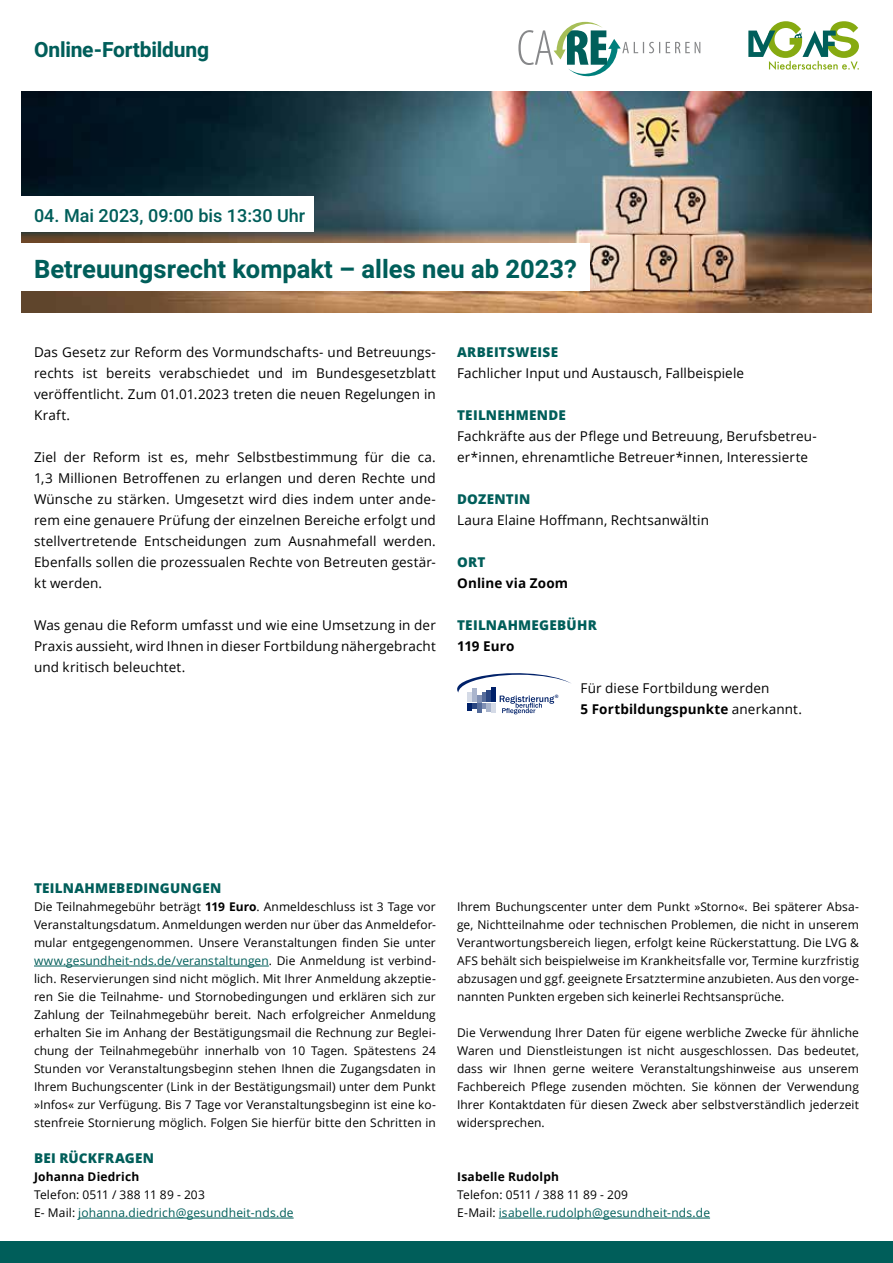
<style>
.page{position:relative;width:893px;height:1263px;background:#fff}
.page>*{position:absolute;margin:0;border:0;box-sizing:border-box;transform-origin:0 0}
.t1{font:700 25.5px "Heebo";color:#005e5a}
.t2{font:700 21px "Heebo";letter-spacing:-.01em;color:#005e5a}
.t3{font:500 18px "Heebo";color:#005e5a}
.t4{font:13.5px/21px "Open Sans";letter-spacing:.01em;color:#000;text-align:justify}
.t5{font:800 13.5px "Open Sans";letter-spacing:.02em;color:#005e5a}
.t6{font:700 13.5px "Open Sans";letter-spacing:.01em;color:#000}
.t7{font:12px/18px "Open Sans";letter-spacing:.005em;color:#000;text-align:justify}
.t8{font:12px/18px "Open Sans";letter-spacing:.015em;color:#005e5a}
.t9{font:700 12px "Open Sans";letter-spacing:.015em;color:#000}
.t10{font:500 4.95px "Franklin Gothic";color:#002169}
.s1{font-weight:700}
.s2{color:#005e5a}
.s3{color:#000}
</style>
<div class="page">
<img style="left:21px;top:91px;width:851px;height:221px">
<svg style="left:748px;top:21px;width:111px;height:49px"></svg>
<div style="left:0;top:1242px;width:893px;height:21px;background:#005e5a"></div>
<svg style="left:518px;top:22px;width:182px;height:55px"></svg>
<div style="left:0;top:243px;width:590px;height:48px;background:#fff"></div>
<div style="left:0;top:196px;width:314px;height:36px;background:#fff"></div>
<hr style="left:34px;top:966px;width:235px;height:1px;background:#005e5a">
<hr style="left:78px;top:1218px;width:216px;height:1px;background:#005e5a">
<hr style="left:499px;top:1218px;width:211px;height:1px;background:#005e5a">
<svg style="left:457px;top:673px;width:114px;height:41px"></svg>
<h2 class="t2" style="left:34px;top:35px;width:177px">Online-Fortbildung</h2>
<h3 class="t3" style="left:34px;top:203px;width:273px">04. Mai 2023, 09:00 bis 13:30 Uhr</h3>
<h1 class="t1" style="left:34px;top:251px;width:544px">Betreuungsrecht kompakt – alles neu ab 2023?</h1>
<p class="t4" style="left:34px;top:341px;width:403px">Das Gesetz zur Reform des Vormundschafts- und Betreuungs&shy;rechts ist bereits verabschiedet und im Bundesgesetzblatt veröffentlicht. Zum 01.01.2023 treten die neuen Regelungen in Kraft.</p>
<p class="t4" style="left:34px;top:446px;width:403px">Ziel der Reform ist es, mehr Selbstbestimmung für die ca.<br>1,3 Millionen Betroffenen zu erlangen und deren Rechte und Wünsche zu stärken. Umgesetzt wird dies indem unter ande&shy;rem eine genauere Prüfung der einzelnen Bereiche erfolgt und stellvertretende Entscheidungen zum Ausnahmefall werden.<br>Ebenfalls sollen die prozessualen Rechte von Betreuten gestär&shy;kt werden.</p>
<p class="t4" style="left:34px;top:614px;width:403px">Was genau die Reform umfasst und wie eine Umsetzung in der Praxis aussieht, wird Ihnen in dieser Fortbildung nähergebracht und kritisch beleuchtet.</p>
<p class="t5" style="left:457px;top:342px;width:103px">ARBEITSWEISE</p>
<p class="t4" style="left:457px;top:362px;width:289px">Fachlicher Input und Austausch, Fallbeispiele</p>
<p class="t5" style="left:457px;top:405px;width:110px">TEILNEHMENDE</p>
<p class="t4" style="left:457px;top:425px;width:361px">Fachkräfte aus der Pflege und Betreuung, Berufsbetreu&shy;er*innen, ehrenamtliche Betreuer*innen, Interessierte</p>
<p class="t5" style="left:457px;top:489px;width:75px">DOZENTIN</p>
<p class="t4" style="left:457px;top:509px;width:253px">Laura Elaine Hoffmann, Rechtsanwältin</p>
<p class="t5" style="left:457px;top:552px;width:30px">ORT</p>
<p class="t6" style="left:457px;top:574px;width:112px">Online via Zoom</p>
<p class="t5" style="left:457px;top:615px;width:141px">TEILNAHMEGEBÜHR</p>
<p class="t6" style="left:457px;top:637px;width:59px">119 Euro</p>
<p class="t10" style="left:555px;top:693px;width:5px">®</p>
<p class="t4" style="left:581px;top:677px;width:223px">Für diese Fortbildung werden<br><span class="s1">5 Fortbildungspunkte</span> anerkannt.</p>
<p class="t5" style="left:34px;top:878px;width:189px">TEILNAHMEBEDINGUNGEN</p>
<p class="t7" style="left:34px;top:897px;width:403px">Die Teilnahmegebühr beträgt <span class="s1">119 Euro</span>. Anmeldeschluss ist 3 Tage vor Veranstaltungsdatum. Anmeldungen werden nur über das Anmeldefor&shy;mular entgegengenommen. Unsere Veranstaltungen finden Sie unter <span class="s2">www.gesundheit-nds.de/veranstaltungen</span>. Die Anmeldung ist verbind&shy;lich. Reservierungen sind nicht möglich. Mit Ihrer Anmeldung akzeptie&shy;ren Sie die Teilnahme- und Stornobedingungen und erklären sich zur Zahlung der Teilnahmegebühr bereit. Nach erfolgreicher Anmeldung erhalten Sie im Anhang der Bestätigungsmail die Rechnung zur Beglei&shy;chung der Teilnahmegebühr innerhalb von 10 Tagen. Spätestens 24<br>Stunden vor Veranstaltungsbeginn stehen Ihnen die Zugangsdaten in Ihrem Buchungscenter (Link in der Bestätigungsmail) unter dem Punkt »Infos« zur Verfügung. Bis 7 Tage vor Veranstaltungsbeginn ist eine ko&shy;stenfreie Stornierung möglich. Folgen Sie hierfür bitte den Schritten in</p>
<p class="t7" style="left:457px;top:897px;width:403px">Ihrem Buchungscenter unter dem Punkt »Storno«. Bei späterer Absa&shy;ge, Nichtteilnahme oder technischen Problemen, die nicht in unserem Verantwortungsbereich liegen, erfolgt keine Rückerstattung. Die LVG &amp; AFS behält sich beispielweise im Krankheitsfalle vor, Termine kurzfristig abzusagen und ggf. geeignete Ersatztermine anzubieten. Aus den vorge&shy;nannten Punkten ergeben sich keinerlei Rechtsansprüche.</p>
<p class="t7" style="left:457px;top:1023px;width:403px">Die Verwendung Ihrer Daten für eigene werbliche Zwecke für ähnliche Waren und Dienstleistungen ist nicht ausgeschlossen. Das bedeutet, dass wir Ihnen gerne weitere Veranstaltungshinweise aus unserem Fachbereich Pflege zusenden möchten. Sie können der Verwendung Ihrer Kontaktdaten für diesen Zweck aber selbstverständlich jederzeit widersprechen.</p>
<p class="t5" style="left:34px;top:1148px;width:122px">BEI RÜCKFRAGEN</p>
<p class="t9" style="left:34px;top:1168px;width:107px">Johanna Diedrich</p>
<p class="t8" style="left:34px;top:1185px;width:261px"><span class="s3">Telefon: 0511 / 388 11 89 - 203<br>E- Mail:</span> johanna.diedrich@gesundheit-nds.de</p>
<p class="t9" style="left:457px;top:1168px;width:103px">Isabelle Rudolph</p>
<p class="t8" style="left:457px;top:1185px;width:254px"><span class="s3">Telefon: 0511 / 388 11 89 - 209<br>E-Mail:</span> isabelle.rudolph@gesundheit-nds.de</p>
</div>
